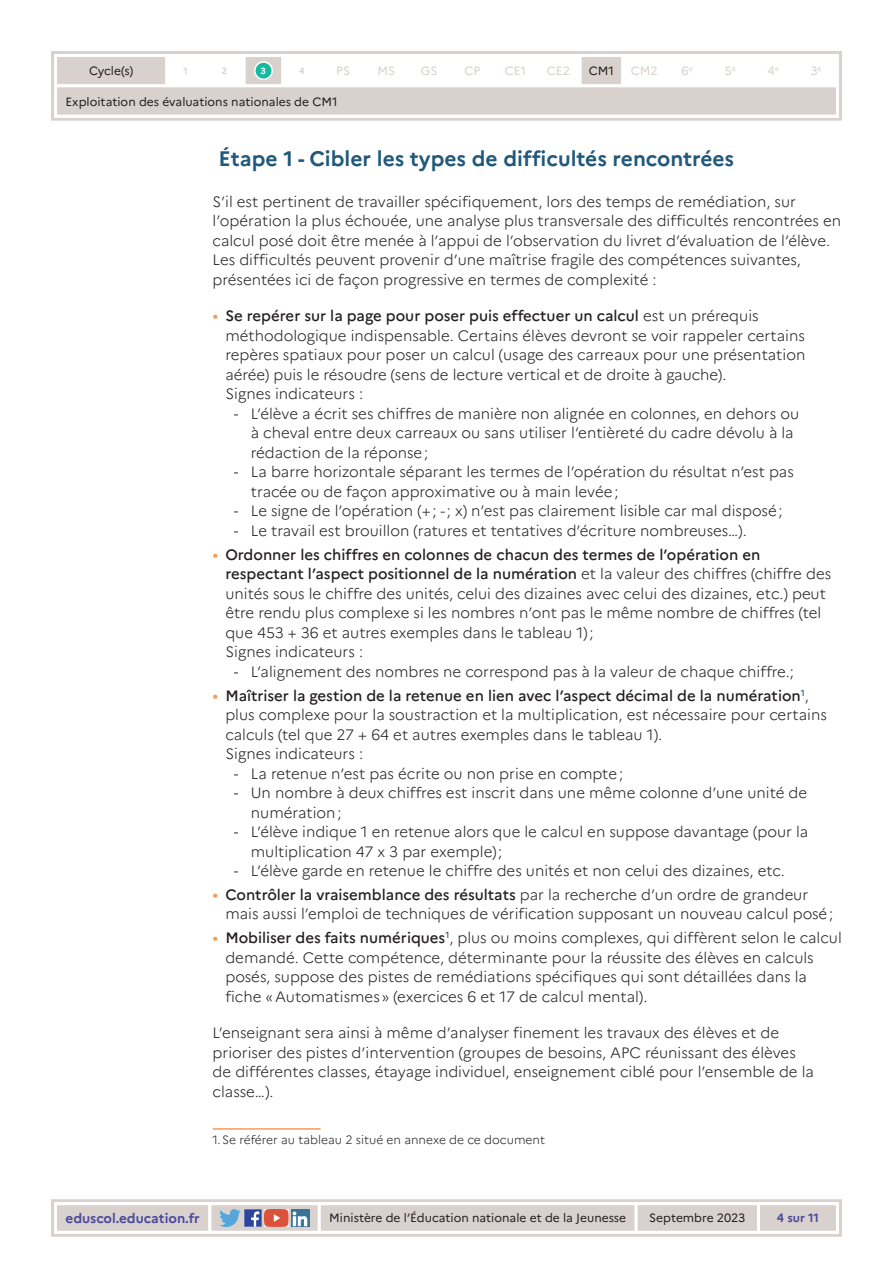
<style>
.page{position:relative;width:893px;height:1263px;background:#fff}
.page>*{position:absolute;margin:0;border:0;box-sizing:border-box;transform-origin:0 0}
.t1{font:700 21px "Marianne";color:#20597b}
.t2{font:300 15px/19.5px "Marianne";color:#231f20}
.t3{font:700 13.5px "Marianne";color:#4a489e}
.t4{font:12px "Marianne";color:#231f20}
.t5{font:300 12px "Marianne";color:#231f20}
.t6{font:12px "Marianne";color:#d8d1ce}
.t7{font:700 12px "Marianne";color:#4a489e}
.t8{font:700 9px "Marianne";color:#d8d1ce}
.t9{font:700 9px "Marianne";color:#fff}
.t10{font:7.05px "Marianne";color:#d8d1ce}
.s1{font-weight:400;font-size:16.5px;color:#f69b59}
.s2{font-weight:500}
.s3{font-family:"Myriad Pro";font-weight:400}
</style>
<div class="page">
<div style="left:51px;top:1199px;width:791px;height:38px;border:3px solid #d8d1ce"></div>
<svg style="left:52px;top:1201px;width:788px;height:34px"></svg>
<div style="left:51px;top:51px;width:791px;height:70px;border:3px solid #d8d1ce"></div>
<svg style="left:53px;top:53px;width:787px;height:66px"></svg>
<hr style="left:213px;top:1128px;width:108px;height:2px;background:#f69b59">
<p class="t4" style="left:89px;top:64px;width:46px">Cycle(s)</p>
<p class="t8" style="left:184px;top:65px;width:6px">1</p>
<p class="t6" style="left:336px;top:64px;width:15px">PS</p>
<p class="t6" style="left:377px;top:64px;width:19px">MS</p>
<p class="t6" style="left:421px;top:64px;width:18px">GS</p>
<p class="t6" style="left:464px;top:64px;width:17px">CP</p>
<p class="t6" style="left:505px;top:64px;width:23px">CE1</p>
<p class="t4" style="left:589px;top:64px;width:27px">CM1</p>
<p class="t6" style="left:725px;top:64px;width:9px">5</p>
<p class="t6" style="left:681px;top:64px;width:13px">6<sup>e</sup></p>
<p class="t6" style="left:810px;top:64px;width:13px">3<sup>e</sup></p>
<p class="t6" style="left:547px;top:64px;width:25px">CE2</p>
<p class="t10" style="left:775px;top:64px;width:6px">e</p>
<p class="t6" style="left:631px;top:64px;width:28px">CM2</p>
<p class="t10" style="left:732px;top:64px;width:6px">e</p>
<p class="t6" style="left:767px;top:64px;width:9px">4</p>
<p class="t8" style="left:222px;top:65px;width:7px">2</p>
<p class="t9" style="left:260px;top:65px;width:7px">3</p>
<p class="t8" style="left:299px;top:65px;width:7px">4</p>
<p class="t4" style="left:66px;top:94px;width:274px">Exploitation des évaluations nationales de CM1</p>
<h1 class="t1" style="left:219px;top:146px;width:517px">Étape 1 - Cibler les types de difficultés rencontrées</h1>
<p class="t2" style="left:213px;top:192px;width:630px">S’il est pertinent de travailler spécifiquement, lors des temps de remédiation, sur l’opération la plus échouée, une analyse plus transversale des difficultés rencontrées en calcul posé doit être menée à l’appui de l’observation du livret d’évaluation de l’élève.<br>Les difficultés peuvent provenir d’une maîtrise fragile des compétences suivantes, présentées ici de façon progressive en termes de complexité :</p>
<p class="t2" style="left:225px;top:306px;width:581px;text-indent:-13px"><span class="s1">•</span> <span class="s2">Se repérer sur la page pour poser puis effectuer un calcul</span> est un prérequis méthodologique indispensable. Certains élèves devront se voir rappeler certains repères spatiaux pour poser un calcul (usage des carreaux pour une présentation aérée) puis le résoudre (sens de lecture vertical et de droite à gauche).<br>Signes indicateurs :</p>
<p class="t2" style="left:251px;top:404px;width:550px;text-indent:-17px"><span class="s3">-</span> L’élève a écrit ses chiffres de manière non alignée en colonnes, en dehors ou à cheval entre deux carreaux ou sans utiliser l’entièreté du cadre dévolu à la rédaction de la réponse;</p>
<p class="t2" style="left:251px;top:462px;width:544px;text-indent:-17px"><span class="s3">-</span> La barre horizontale séparant les termes de l’opération du résultat n’est pas tracée ou de façon approximative ou à main levée;</p>
<p class="t2" style="left:234px;top:501px;width:550px"><span class="s3">-</span> Le signe de l’opération (+; -; x) n’est pas clairement lisible car mal disposé;</p>
<p class="t2" style="left:234px;top:521px;width:514px"><span class="s3">-</span> Le travail est brouillon (ratures et tentatives d’écriture nombreuses…).</p>
<p class="t2" style="left:225px;top:545px;width:607px;text-indent:-13px"><span class="s1">•</span> <span class="s2">Ordonner les chiffres en colonnes de chacun des termes de l’opération en respectant l’aspect positionnel de la numération</span> et la valeur des chiffres (chiffre des unités sous le chiffre des unités, celui des dizaines avec celui des dizaines, etc.) peut être rendu plus complexe si les nombres n’ont pas le même nombre de chiffres (tel que 453 + 36 et autres exemples dans le tableau 1);<br>Signes indicateurs :</p>
<p class="t2" style="left:234px;top:662px;width:561px"><span class="s3">-</span> L’alignement des nombres ne correspond pas à la valeur de chaque chiffre.;</p>
<p class="t2" style="left:225px;top:685px;width:603px;text-indent:-13px"><span class="s1">•</span> <span class="s2">Maîtriser la gestion de la retenue en lien avec l’aspect décimal de la numération</span><sup>1</sup>, plus complexe pour la soustraction et la multiplication, est nécessaire pour certains calculs (tel que 27 + 64 et autres exemples dans le tableau 1).<br>Signes indicateurs :</p>
<p class="t2" style="left:234px;top:763px;width:391px"><span class="s3">-</span> La retenue n’est pas écrite ou non prise en compte;</p>
<p class="t2" style="left:251px;top:783px;width:558px;text-indent:-17px"><span class="s3">-</span> Un nombre à deux chiffres est inscrit dans une même colonne d’une unité de numération;</p>
<p class="t2" style="left:251px;top:822px;width:559px;text-indent:-17px"><span class="s3">-</span> L’élève indique 1 en retenue alors que le calcul en suppose davantage (pour la multiplication 47 x 3 par exemple);</p>
<p class="t2" style="left:234px;top:861px;width:552px"><span class="s3">-</span> L’élève garde en retenue le chiffre des unités et non celui des dizaines, etc.</p>
<p class="t2" style="left:225px;top:885px;width:609px;text-indent:-13px"><span class="s1">•</span> <span class="s2">Contrôler la vraisemblance des résultats</span> par la recherche d’un ordre de grandeur mais aussi l’emploi de techniques de vérification supposant un nouveau calcul posé;</p>
<p class="t2" style="left:225px;top:928px;width:618px;text-indent:-13px"><span class="s1">•</span> <span class="s2">Mobiliser des faits numériques</span><sup>1</sup>, plus ou moins complexes, qui diffèrent selon le calcul demandé. Cette compétence, déterminante pour la réussite des élèves en calculs posés, suppose des pistes de remédiations spécifiques qui sont détaillées dans la fiche «Automatismes» (exercices 6 et 17 de calcul mental).</p>
<p class="t2" style="left:213px;top:1023px;width:603px">L’enseignant sera ainsi à même d’analyser finement les travaux des élèves et de prioriser des pistes d’intervention (groupes de besoins, APC réunissant des élèves de différentes classes, étayage individuel, enseignement ciblé pour l’ensemble de la classe…).</p>
<p class="t5" style="left:213px;top:1132px;width:334px">1.Se référer au tableau 2 situé en annexe de ce document</p>
<p class="t3" style="left:66px;top:1210px;width:136px">eduscol.education.fr</p>
<p class="t4" style="left:329px;top:1211px;width:298px">Ministère de l’Éducation nationale et de la Jeunesse</p>
<p class="t4" style="left:649px;top:1211px;width:98px">Septembre 2023</p>
<p class="t7" style="left:777px;top:1211px;width:44px">4 sur 11</p>
</div>
